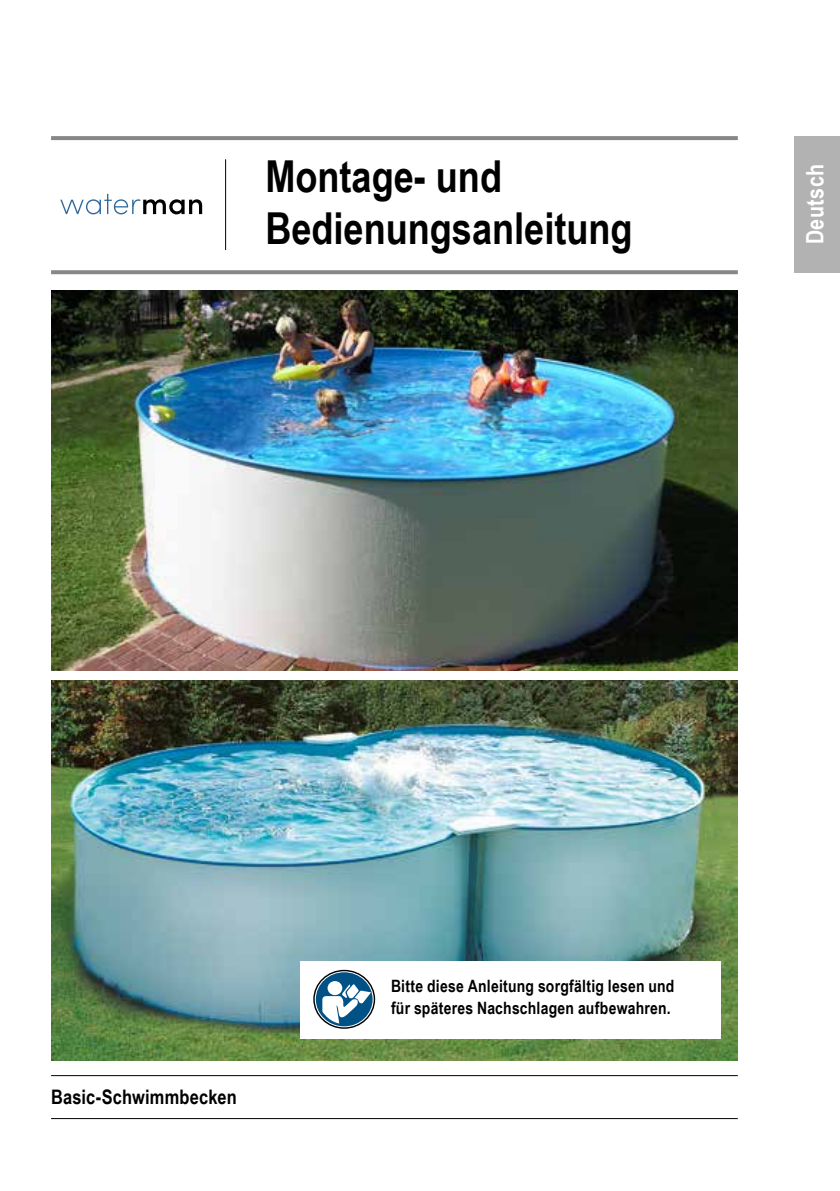
<style>
.page{position:relative;width:840px;height:1191px;background:#fff}
.page>*{position:absolute;margin:0;border:0;box-sizing:border-box;transform-origin:0 0}
.t1{font:700 44px/52px "Arial Narrow";color:#000}
.t2{font:700 24px "Arial Narrow";letter-spacing:.02em;color:#fff}
.t3{font:700 20px "Arial Narrow";letter-spacing:.01em;color:#000}
.t4{font:700 17px/22px "Arial Narrow";letter-spacing:.015em;color:#000}
</style>
<div class="page">
<img style="left:51px;top:680px;width:686px;height:380px">
<img style="left:51px;top:290px;width:686px;height:380px">
<hr style="left:51px;top:1075px;width:686px;height:1px;background:#000">
<hr style="left:51px;top:1118px;width:686px;height:1px;background:#000">
<div style="left:794px;top:136px;width:45px;height:136px;background:#b3b2b2"></div>
<svg style="left:51px;top:270px;width:686px;height:4px;background:#8d8d8d"></svg>
<svg style="left:51px;top:136px;width:686px;height:4px;background:#8a8a8a"></svg>
<hr style="left:225px;top:159px;width:1px;height:91px;background:#000">
<div style="left:300px;top:960px;width:420px;height:78px;background:#fff"></div>
<div style="left:313px;top:969px;width:62px;height:59px;border:1px solid #000;border-radius:50%"></div>
<svg style="left:315px;top:972px;width:57px;height:54px"></svg>
<svg style="left:60px;top:194px;width:142px;height:20px"></svg>
<h1 class="t1" style="left:265px;top:149px;width:368px">Montage- und<br>Bedienungsanleitung</h1>
<h2 class="t2" style="left:796px;top:244px;width:82px;rotate:-90deg">Deutsch</h2>
<p class="t3" style="left:51px;top:1082px;width:187px">Basic-Schwimmbecken</p>
<p class="t4" style="left:391px;top:974px;width:285px">Bitte diese Anleitung sorgfältig lesen und für späteres Nachschlagen aufbewahren.</p>
</div>
